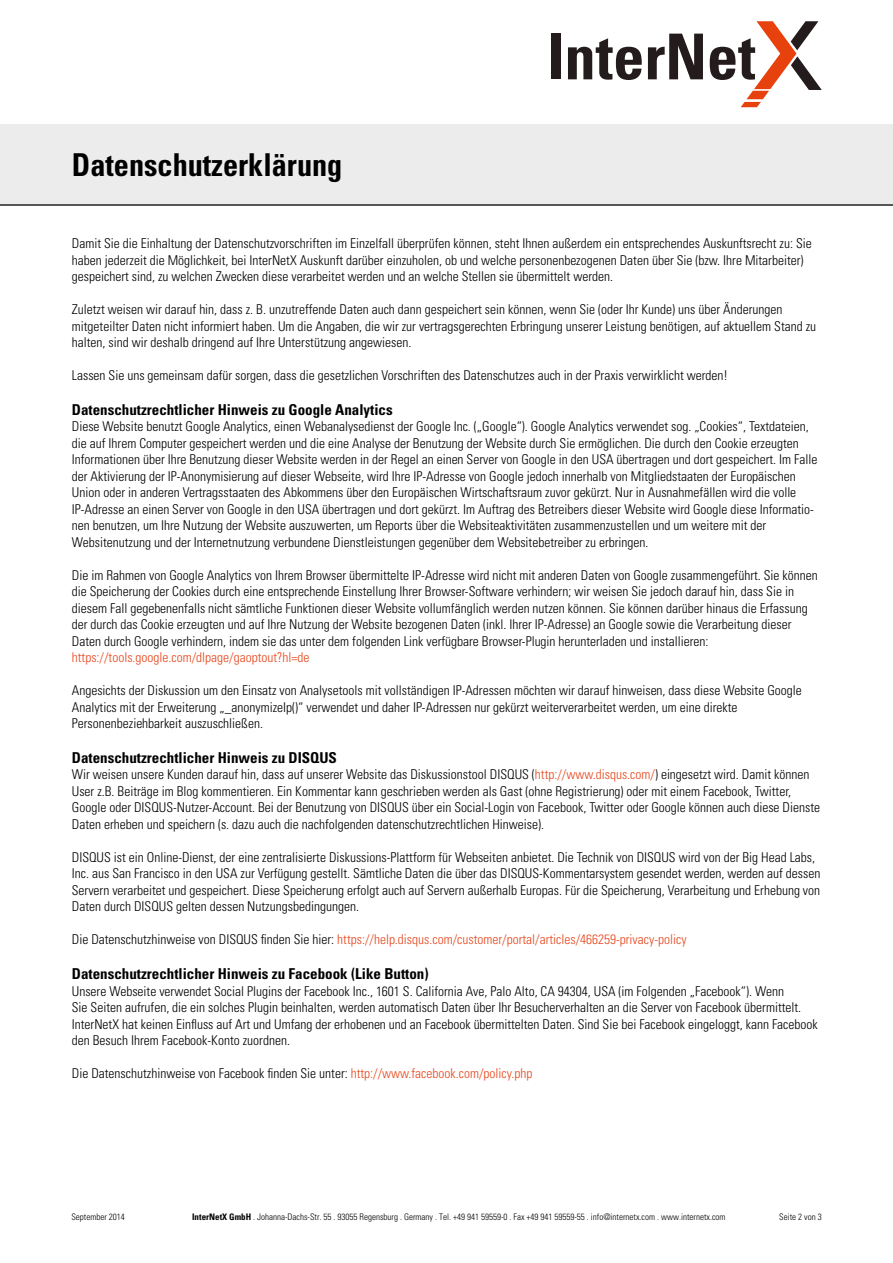
<style>
.page{position:relative;width:893px;height:1263px;background:#fff}
.page>*{position:absolute;margin:0;border:0;box-sizing:border-box;transform-origin:0 0}
.t1{font:700 condensed 31.5px "Univers";color:#000;scale:.96 1}
.t2{font:700 condensed 15px "Univers";color:#000}
.t3{font:300 condensed 13.5px/16.5px "Univers";color:#000}
.t4{font:300 condensed 13.5px "Univers";color:#e7471d}
.t5{font:300 condensed 9px "Univers";color:#000}
.s1{color:#e7471d}
.s2{color:#000}
.s3{font-weight:700}
</style>
<div class="page">
<div style="left:0;top:131px;width:893px;height:75px;background:#565655"></div>
<div style="left:0;top:124px;width:893px;height:80px;background:#ececec"></div>
<div style="left:551px;top:34px;width:9px;height:45px;background:#231b1c"></div>
<svg style="left:568px;top:38px;width:74px;height:42px"></svg>
<svg style="left:648px;top:34px;width:55px;height:45px"></svg>
<svg style="left:710px;top:21px;width:112px;height:86px"></svg>
<h1 class="t1" style="left:72px;top:146px;width:283px">Datenschutzerklärung</h1>
<p class="t3" style="left:72px;top:235px;width:741px">Damit Sie die Einhaltung der Datenschutzvorschriften im Einzelfall überprüfen können, steht Ihnen außerdem ein entsprechendes Auskunftsrecht zu: Sie haben jederzeit die Möglichkeit, bei InterNetX Auskunft darüber einzuholen, ob und welche personenbezogenen Daten über Sie (bzw. Ihre Mitarbeiter) gespeichert sind, zu welchen Zwecken diese verarbeitet werden und an welche Stellen sie übermittelt werden.</p>
<p class="t3" style="left:72px;top:301px;width:746px">Zuletzt weisen wir darauf hin, dass z. B. unzutreffende Daten auch dann gespeichert sein können, wenn Sie (oder Ihr Kunde) uns über Änderungen mitgeteilter Daten nicht informiert haben. Um die Angaben, die wir zur vertragsgerechten Erbringung unserer Leistung benötigen, auf aktuellem Stand zu halten, sind wir deshalb dringend auf Ihre Unterstützung angewiesen.</p>
<p class="t3" style="left:72px;top:367px;width:658px">Lassen Sie uns gemeinsam dafür sorgen, dass die gesetzlichen Vorschriften des Datenschutzes auch in der Praxis verwirklicht werden!</p>
<p class="t2" style="left:72px;top:400px;width:322px">Datenschutzrechtlicher Hinweis zu Google Analytics</p>
<p class="t3" style="left:72px;top:418px;width:747px">Diese Website benutzt Google Analytics, einen Webanalysedienst der Google Inc. („Google“). Google Analytics verwendet sog. „Cookies“, Textdateien, die auf Ihrem Computer gespeichert werden und die eine Analyse der Benutzung der Website durch Sie ermöglichen. Die durch den Cookie erzeugten Informationen über Ihre Benutzung dieser Website werden in der Regel an einen Server von Google in den USA übertragen und dort gespeichert. Im Falle der Aktivierung der IP-Anonymisierung auf dieser Webseite, wird Ihre IP-Adresse von Google jedoch innerhalb von Mitgliedstaaten der Europäischen Union oder in anderen Vertragsstaaten des Abkommens über den Europäischen Wirtschaftsraum zuvor gekürzt. Nur in Ausnahmefällen wird die volle IP-Adresse an einen Server von Google in den USA übertragen und dort gekürzt. Im Auftrag des Betreibers dieser Website wird Google diese Informatio&shy;nen benutzen, um Ihre Nutzung der Website auszuwerten, um Reports über die Websiteaktivitäten zusammenzustellen und um weitere mit der Websitenutzung und der Internetnutzung verbundene Dienstleistungen gegenüber dem Websitebetreiber zu erbringen.</p>
<p class="t3" style="left:72px;top:567px;width:747px">Die im Rahmen von Google Analytics von Ihrem Browser übermittelte IP-Adresse wird nicht mit anderen Daten von Google zusammengeführt. Sie können die Speicherung der Cookies durch eine entsprechende Einstellung Ihrer Browser-Software verhindern; wir weisen Sie jedoch darauf hin, dass Sie in diesem Fall gegebenenfalls nicht sämtliche Funktionen dieser Website vollumfänglich werden nutzen können. Sie können darüber hinaus die Erfassung der durch das Cookie erzeugten und auf Ihre Nutzung der Website bezogenen Daten (inkl. Ihrer IP-Adresse) an Google sowie die Verarbeitung dieser Daten durch Google verhindern, indem sie das unter dem folgenden Link verfügbare Browser-Plugin herunterladen und installieren:</p>
<p class="t4" style="left:72px;top:649px;width:239px">https://tools.google.com/dlpage/gaoptout?hl=de</p>
<p class="t3" style="left:72px;top:682px;width:731px">Angesichts der Diskussion um den Einsatz von Analysetools mit vollständigen IP-Adressen möchten wir darauf hinweisen, dass diese Website Google<br>Analytics mit der Erweiterung „_anonymizeIp()“ verwendet und daher IP-Adressen nur gekürzt weiterverarbeitet werden, um eine direkte<br>Personenbeziehbarkeit auszuschließen.</p>
<p class="t2" style="left:72px;top:748px;width:267px">Datenschutzrechtlicher Hinweis zu DISQUS</p>
<p class="t3" style="left:72px;top:766px;width:750px">Wir weisen unsere Kunden darauf hin, dass auf unserer Website das Diskussionstool DISQUS (<span class="s1">http://www.disqus.com/</span>) eingesetzt wird. Damit können User z.B. Beiträge im Blog kommentieren. Ein Kommentar kann geschrieben werden als Gast (ohne Registrierung) oder mit einem Facebook, Twitter, Google oder DISQUS-Nutzer-Account. Bei der Benutzung von DISQUS über ein Social-Login von Facebook, Twitter oder Google können auch diese Dienste Daten erheben und speichern (s. dazu auch die nachfolgenden datenschutzrechtlichen Hinweise).</p>
<p class="t3" style="left:72px;top:849px;width:750px">DISQUS ist ein Online-Dienst, der eine zentralisierte Diskussions-Plattform für Webseiten anbietet. Die Technik von DISQUS wird von der Big Head Labs, Inc. aus San Francisco in den USA zur Verfügung gestellt. Sämtliche Daten die über das DISQUS-Kommentarsystem gesendet werden, werden auf dessen Servern verarbeitet und gespeichert. Diese Speicherung erfolgt auch auf Servern außerhalb Europas. Für die Speicherung, Verarbeitung und Erhebung von Daten durch DISQUS gelten dessen Nutzungsbedingungen.</p>
<p class="t4" style="left:72px;top:931px;width:616px"><span class="s2">Die Datenschutzhinweise von DISQUS finden Sie hier:</span> https://help.disqus.com/customer/portal/articles/466259-privacy-policy</p>
<p class="t2" style="left:72px;top:964px;width:358px">Datenschutzrechtlicher Hinweis zu Facebook (Like Button)</p>
<p class="t3" style="left:72px;top:982px;width:747px">Unsere Webseite verwendet Social Plugins der Facebook Inc., 1601 S. California Ave, Palo Alto, CA 94304, USA (im Folgenden „Facebook“). Wenn<br>Sie Seiten aufrufen, die ein solches Plugin beinhalten, werden automatisch Daten über Ihr Besucherverhalten an die Server von Facebook übermittelt.<br>InterNetX hat keinen Einfluss auf Art und Umfang der erhobenen und an Facebook übermittelten Daten. Sind Sie bei Facebook eingeloggt, kann Facebook den Besuch Ihrem Facebook-Konto zuordnen.</p>
<p class="t3" style="left:72px;top:1065px;width:462px">Die Datenschutzhinweise von Facebook finden Sie unter: <span class="s1">http://www.facebook.com/policy.php</span></p>
<p class="t5" style="left:71px;top:1211px;width:55px">September 2014</p>
<p class="t5" style="left:192px;top:1211px;width:535px"><span class="s3">InterNetX GmbH</span> . Johanna-Dachs-Str. 55 . 93055 Regensburg . Germany . Tel. +49 941 59559-0 . Fax +49 941 59559-55 . info@internetx.com . www.internetx.com</p>
<p class="t5" style="left:779px;top:1211px;width:44px">Seite 2 von 3</p>
</div>
